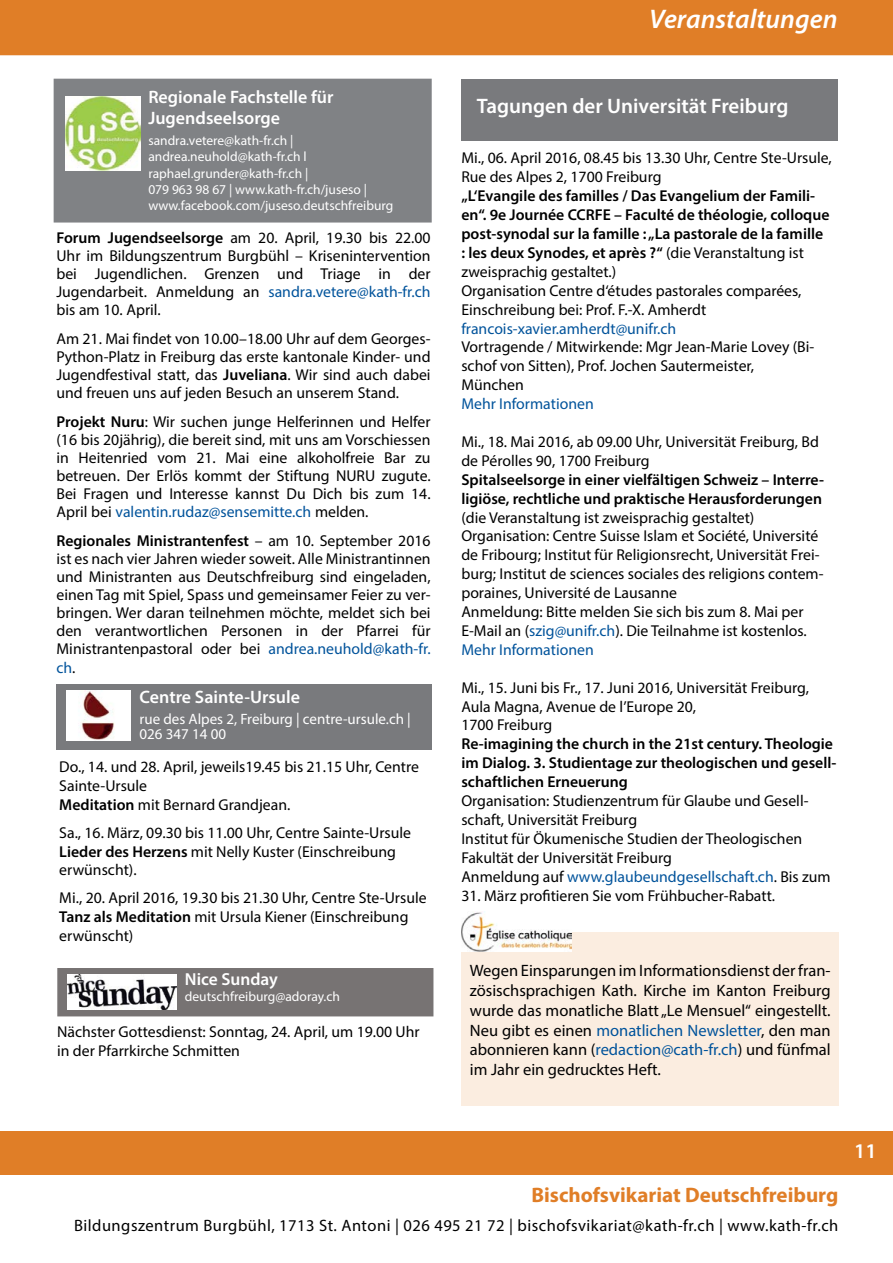
<style>
.page{position:relative;width:893px;height:1263px;background:#fff}
.page>*{position:absolute;margin:0;border:0;box-sizing:border-box;transform-origin:0 0}
.t1{font:italic 600 27px "Myriad Pro";color:#fff}
.t2{font:600 21px "Myriad Pro";color:#fff}
.t3{font:700 21px "Myriad Pro";color:#e07e27}
.t4{font:600 18px/21.6px "Myriad Pro";color:#fff}
.t5{font:600 17.4px "Myriad Pro";color:#fff}
.t6{font:16.5px/19.8px "Myriad Pro";letter-spacing:.03em;color:#000;text-align:justify}
.t7{font:15.75px/18.9px "Myriad Pro";color:#000}
.t8{font:600 15.75px/18.9px "Myriad Pro";color:#000}
.t9{font:15.75px "Myriad Pro";color:#00539b}
.t10{font:15px/15px "Myriad Pro";color:#fff}
.t11{font:13.5px/16.2px "Myriad Pro";color:#fff}
.s1{font-weight:600}
.s2{color:#00539b}
.s3{font-weight:400}
</style>
<div class="page">
<div style="left:0;top:1131px;width:893px;height:43px;background:#e07e27"></div>
<div style="left:0;top:0;width:893px;height:55px;background:#e07e27"></div>
<div style="left:54px;top:79px;width:378px;height:144px;background:#808285;border:2px solid #808285"></div>
<img style="left:66px;top:96px;width:74px;height:75px">
<div style="left:56px;top:684px;width:376px;height:66px;background:#797a7d"></div>
<img style="left:66px;top:691px;width:65px;height:50px">
<div style="left:461px;top:79px;width:376px;height:61px;background:#797a7d"></div>
<div style="left:57px;top:968px;width:376px;height:48px;background:#777373"></div>
<img style="left:67px;top:974px;width:110px;height:36px">
<div style="left:461px;top:933px;width:378px;height:173px;background:#fbede0"></div>
<img style="left:461px;top:911px;width:110px;height:41px">
<p class="t4" style="left:148px;top:85px;width:187px">Regionale Fachstelle für<br>Jugendseelsorge</p>
<p class="t11" style="left:148px;top:132px;width:247px">sandra.vetere@kath-fr.ch | andrea.neuhold@kath-fr.ch l raphael.grunder@kath-fr.ch |<br>079 963 98 67 | www.kath-fr.ch/juseso | www.facebook.com/juseso.deutschfreiburg</p>
<p class="t7" style="left:56px;top:228px;width:376px;line-height:18px;text-align:justify"><span class="s1">Forum Jugendseelsorge</span> am 20. April, 19.30 bis 22.00<br>Uhr im Bildungszentrum Burgbühl – Krisenintervention bei Jugendlichen. Grenzen und Triage in der Jugendarbeit. Anmeldung an <span class="s2">sandra.vetere@kath-fr.ch </span>bis am 10. April.</p>
<p class="t7" style="left:56px;top:329px;width:376px;line-height:18px;text-align:justify">Am 21. Mai findet von 10.00–18.00 Uhr auf dem Georges-Python-Platz in Freiburg das erste kantonale Kinder- und Jugendfestival statt, das <span class="s1">Juveliana</span>. Wir sind auch dabei und freuen uns auf jeden Besuch an unserem Stand.</p>
<p class="t7" style="left:56px;top:412px;width:376px;line-height:18px;text-align:justify"><span class="s1">Projekt Nuru</span>: Wir suchen junge Helferinnen und Helfer (16 bis 20jährig), die bereit sind, mit uns am Vorschiessen in Heitenried vom 21. Mai eine alkoholfreie Bar zu betreuen. Der Erlös kommt der Stiftung NURU zugute.<br>Bei Fragen und Interesse kannst Du Dich bis zum 14.<br>April bei <span class="s2">valentin.rudaz@sensemitte.ch</span> melden.</p>
<p class="t7" style="left:56px;top:532px;width:376px;line-height:18.1px;text-align:justify"><span class="s1">Regionales Ministrantenfest</span> – am 10. September 2016 ist es nach vier Jahren wieder soweit. Alle Ministrantinnen und Ministranten aus Deutschfreiburg sind eingeladen, einen Tag mit Spiel, Spass und gemeinsamer Feier zu ver&shy;bringen. Wer daran teilnehmen möchte, meldet sich bei den verantwortlichen Personen in der Pfarrei für Ministrantenpastoral oder bei <span class="s2">andrea.neuhold@kath-fr. ch</span>.</p>
<p class="t4" style="left:140px;top:686px;width:162px">Centre Sainte-Ursule</p>
<p class="t10" style="left:140px;top:711px;width:273px">rue des Alpes 2, Freiburg | centre-ursule.ch |<br>026 347 14 00</p>
<p class="t7" style="left:59px;top:757px;width:361px">Do., 14. und 28. April, jeweils19.45 bis 21.15 Uhr, Centre<br>Sainte-Ursule<br><span class="s1">Meditation</span> mit Bernard Grandjean.</p>
<p class="t7" style="left:59px;top:823px;width:353px">Sa., 16. März, 09.30 bis 11.00 Uhr, Centre Sainte-Ursule<br><span class="s1">Lieder des Herzens</span> mit Nelly Kuster (Einschreibung erwünscht).</p>
<p class="t7" style="left:59px;top:888px;width:369px">Mi., 20. April 2016, 19.30 bis 21.30 Uhr, Centre Ste-Ursule<br><span class="s1">Tanz als Meditation</span> mit Ursula Kiener (Einschreibung erwünscht)</p>
<p class="t5" style="left:185px;top:968px;width:94px">Nice Sunday</p>
<p class="t11" style="left:185px;top:988px;width:157px">deutschfreiburg@adoray.ch</p>
<p class="t7" style="left:57px;top:1022px;width:364px">Nächster Gottesdienst: Sonntag, 24. April, um 19.00 Uhr in der Pfarrkirche Schmitten</p>
<h1 class="t1" style="left:649px;top:2px;width:190px">Veranstaltungen</h1>
<h2 class="t2" style="left:477px;top:93px;width:313px">Tagungen der Universität Freiburg</h2>
<p class="t7" style="left:461px;top:148px;width:372px">Mi., 06. April 2016, 08.45 bis 13.30 Uhr, Centre Ste-Ursule,<br>Rue des Alpes 2, 1700 Freiburg</p>
<p class="t8" style="left:461px;top:186px;width:370px">„L‘Evangile des familles / Das Evangelium der Famili&shy;en“. 9e Journée CCRFE – Faculté de théologie, colloque post-synodal sur la famille : „La pastorale de la famille : les deux Synodes, et après ?“ <span class="s3">(die Veranstaltung ist zweisprachig gestaltet.)<br>Organisation Centre d‘études pastorales comparées, Einschreibung bei: Prof. F.-X. Amherdt</span></p>
<p class="t9" style="left:461px;top:318px;width:216px">francois-xavier.amherdt@unifr.ch</p>
<p class="t7" style="left:461px;top:337px;width:354px">Vortragende / Mitwirkende: Mgr Jean-Marie Lovey (Bi&shy;schof von Sitten), Prof. Jochen Sautermeister,<br>München</p>
<p class="t9" style="left:461px;top:394px;width:134px">Mehr Informationen</p>
<p class="t7" style="left:461px;top:432px;width:359px">Mi., 18. Mai 2016, ab 09.00 Uhr, Universität Freiburg, Bd de Pérolles 90, 1700 Freiburg</p>
<p class="t8" style="left:461px;top:470px;width:364px">Spitalseelsorge in einer vielfältigen Schweiz – Interre&shy;ligiöse, rechtliche und praktische Herausforderungen</p>
<p class="t7" style="left:461px;top:507px;width:364px">(die Veranstaltung ist zweisprachig gestaltet)<br>Organisation: Centre Suisse Islam et Société, Université de Fribourg; Institut für Religionsrecht, Universität Frei&shy;burg; Institut de sciences sociales des religions contem&shy;poraines, Université de Lausanne<br>Anmeldung: Bitte melden Sie sich bis zum 8. Mai per E-Mail an (<span class="s2">szig@unifr.ch</span>). Die Teilnahme ist kostenlos.<br><span class="s2">Mehr Informationen</span></p>
<p class="t7" style="left:461px;top:678px;width:349px">Mi., 15. Juni bis Fr., 17. Juni 2016, Universität Freiburg,<br>Aula Magna, Avenue de l’Europe 20,<br>1700 Freiburg</p>
<p class="t8" style="left:461px;top:734px;width:377px">Re-imagining the church in the 21st century. Theologie im Dialog. 3. Studientage zur theologischen und gesell&shy;schaftlichen Erneuerung</p>
<p class="t7" style="left:461px;top:791px;width:371px">Organisation: Studienzentrum für Glaube und Gesell&shy;schaft, Universität Freiburg<br>Institut für Ökumenische Studien der Theologischen Fakultät der Universität Freiburg<br>Anmeldung auf <span class="s2">www.glaubeundgesellschaft.ch</span>. Bis zum</p>
<p class="t7" style="left:461px;top:885px;width:315px">31. März profitieren Sie vom Frühbucher-Rabatt.</p>
<p class="t6" style="left:470px;top:960px;width:362px">Wegen Einsparungen im Informationsdienst der fran&shy;zösischsprachigen Kath. Kirche im Kanton Freiburg wurde das monatliche Blatt „Le Mensuel“ eingestellt.<br>Neu gibt es einen <span class="s2">monatlichen Newsletter</span>, den man abonnieren kann (<span class="s2">redaction@cath-fr.ch</span>) und fünfmal im Jahr ein gedrucktes Heft.</p>
<h2 class="t3" style="left:531px;top:1181px;width:308px">Bischofsvikariat Deutschfreiburg</h2>
<p class="t6" style="left:74px;top:1215px;width:766px">Bildungszentrum Burgbühl, 1713 St. Antoni | 026 495 21 72 | bischofsvikariat@kath-fr.ch | www.kath-fr.ch</p>
<h2 class="t2" style="left:854px;top:1138px;width:24px">11</h2>
</div>
